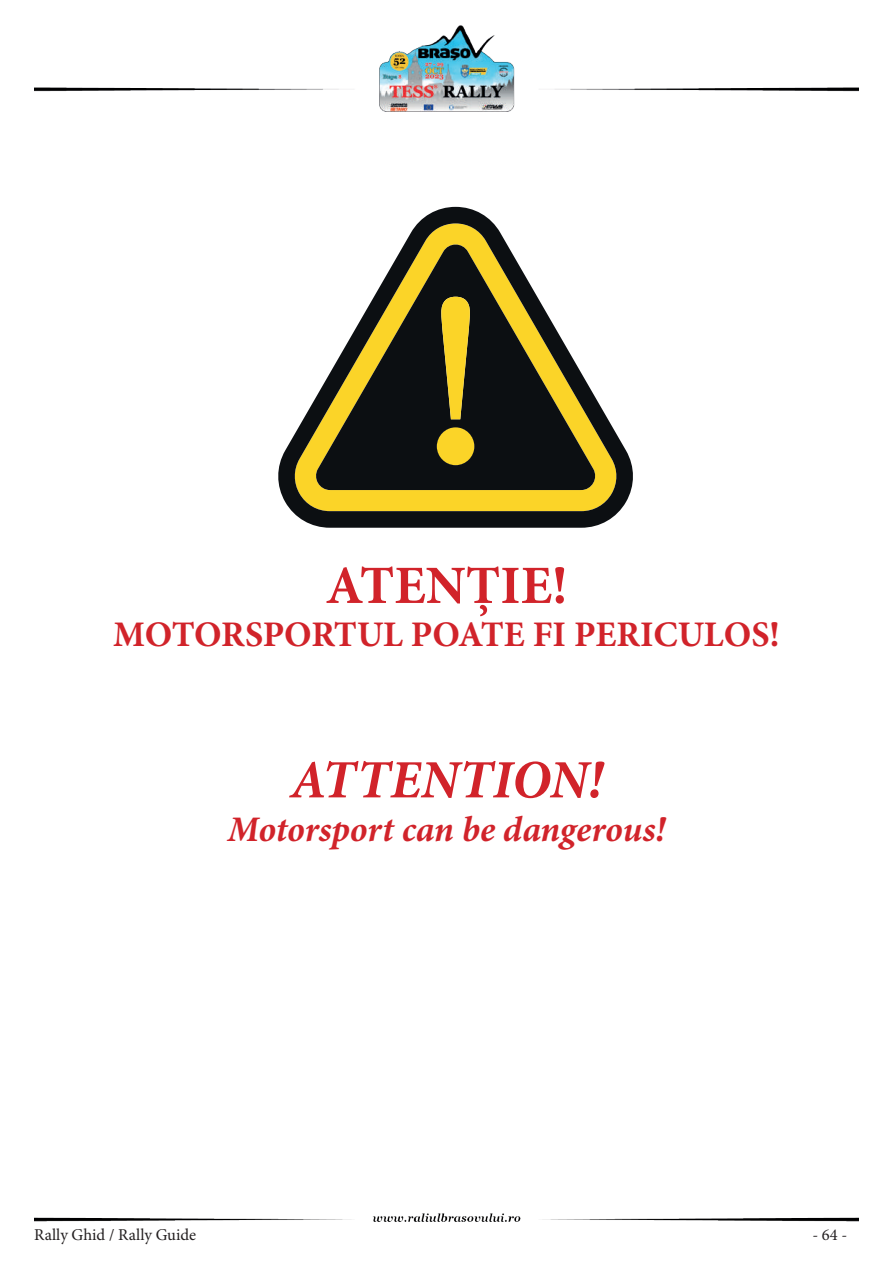
<style>
.page{position:relative;width:893px;height:1263px;background:#fff}
.page>*{position:absolute;margin:0;border:0;box-sizing:border-box;transform-origin:0 0}
.t1{font:italic 700 54px "Minion Pro";color:#d1232a}
.t2{font:700 54px "Minion Pro";color:#d1232a}
.t3{font:700 36px "Minion Pro";color:#d1232a}
.t4{font:italic 700 36px "Minion Pro";letter-spacing:-.005em;color:#d1232a}
.t5{font:16.5px "Minion Pro";color:#231f20}
</style>
<div class="page">
<img style="left:34px;top:25px;width:825px;height:86px">
<img style="left:34px;top:1213px;width:825px;height:9px">
<svg style="left:278px;top:207px;width:355px;height:321px"></svg>
<svg style="left:312px;top:242px;width:287px;height:248px;fill:#0c0f12"></svg>
<svg style="left:441px;top:297px;width:29px;height:122px"></svg>
<h1 class="t2" style="left:325px;top:548px;width:243px">ATENȚIE!</h1>
<p class="t3" style="left:113px;top:609px;width:668px">MOTORSPORTUL POATE FI PERICULOS!</p>
<h1 class="t1" style="left:290px;top:742px;width:314px">ATTENTION!</h1>
<p class="t4" style="left:228px;top:803px;width:439px">Motorsport can be dangerous!</p>
<p class="t5" style="left:34px;top:1225px;width:164px">Rally Ghid / Rally Guide</p>
<p class="t5" style="left:812px;top:1225px;width:37px">- 64 -</p>
</div>
